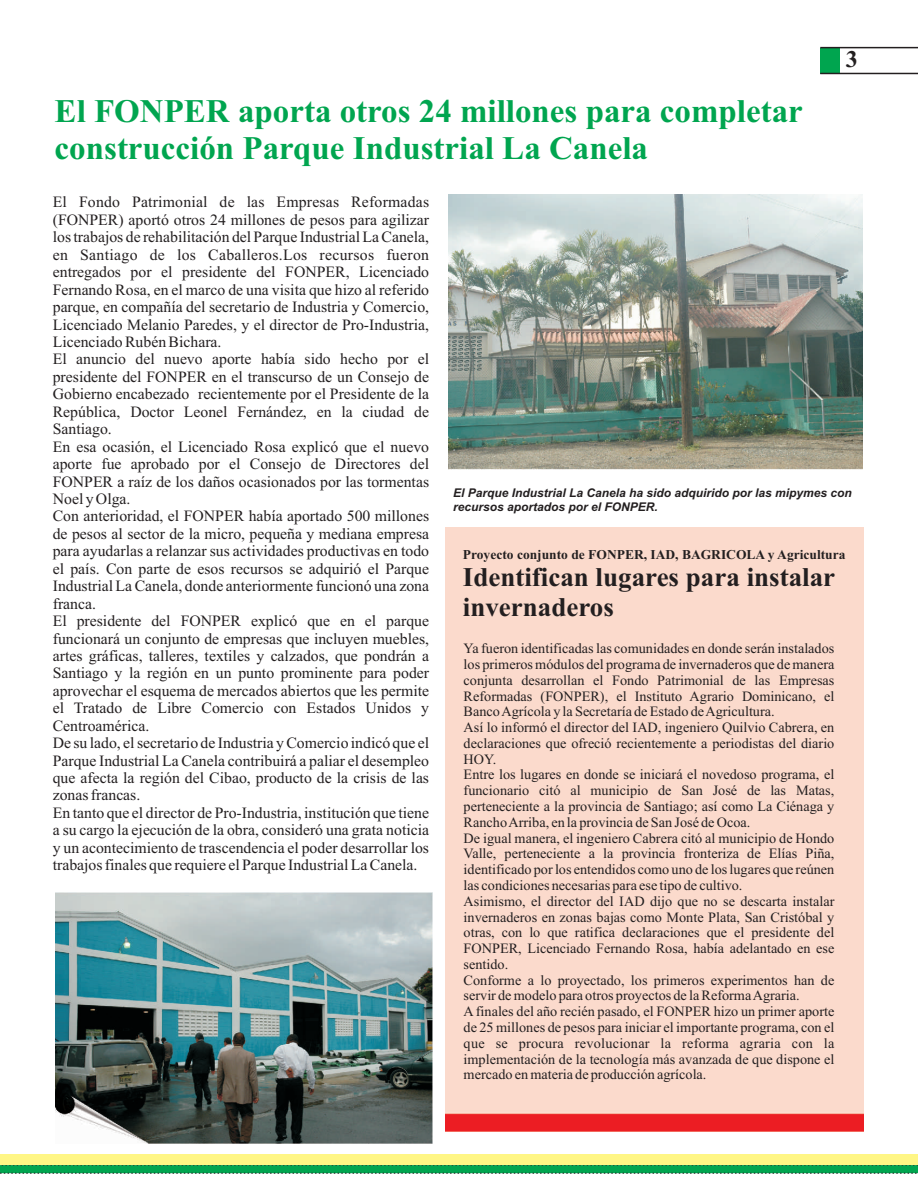
<style>
.page{position:relative;width:918px;height:1188px;background:#fff}
.page>*{position:absolute;margin:0;border:0;box-sizing:border-box;transform-origin:0 0}
.t1{font:700 33px/36.6px "Times New Roman";color:#00a54f}
.t2{font:700 27px/29.8px "Times New Roman";color:#231f20}
.t3{font:700 24px "Times New Roman";color:#231f20}
.t4{font:15.75px/17.4px "Times New Roman";color:#231f20}
.t5{font:14.25px/15.8px "Times New Roman";color:#231f20}
.t6{font:700 13.5px "Times New Roman";color:#231f20}
.t7{font:italic 700 12px/13.4px "Arial";color:#231f20}
</style>
<div class="page">
<div style="left:446px;top:527px;width:417px;height:605px;background:#fbdacc"></div>
<div style="left:821px;top:48px;width:19px;height:25px;background:#00a54f"></div>
<hr style="left:820px;top:47px;width:98px;height:1px;background:#231f20">
<svg style="left:0;top:1165px;width:918px;height:9px;background:#14a158"></svg>
<div style="left:0;top:1154px;width:918px;height:11px;background:#fff685"></div>
<hr style="left:820px;top:73px;width:98px;height:1px;background:#231f20">
<img style="left:448px;top:194px;width:415px;height:276px">
<img style="left:55px;top:892px;width:377px;height:251px">
<h3 class="t3" style="left:846px;top:51px;width:13px">3</h3>
<h1 class="t1" style="left:55px;top:96px;width:750px">El FONPER aporta otros 24 millones para completar construcción Parque Industrial La Canela</h1>
<p class="t4" style="left:53px;top:195px;width:378px">El Fondo Patrimonial de las Empresas Reformadas (FONPER) aportó otros 24 millones de pesos para agilizar los trabajos de rehabilitación del Parque Industrial La Canela, en Santiago de los Caballeros.Los recursos fueron entregados por el presidente del FONPER, Licenciado Fernando Rosa, en el marco de una visita que hizo al referido parque, en compañía del secretario de Industria y Comercio, Licenciado Melanio Paredes, y el director de Pro-Industria, Licenciado Rubén Bichara.<br>El anuncio del nuevo aporte había sido hecho por el presidente del FONPER en el transcurso de un Consejo de Gobierno encabezado recientemente por el Presidente de la República, Doctor Leonel Fernández, en la ciudad de Santiago.<br>En esa ocasión, el Licenciado Rosa explicó que el nuevo aporte fue aprobado por el Consejo de Directores del FONPER a raíz de los daños ocasionados por las tormentas Noel y Olga.<br>Con anterioridad, el FONPER había aportado 500 millones de pesos al sector de la micro, pequeña y mediana empresa para ayudarlas a relanzar sus actividades productivas en todo el país. Con parte de esos recursos se adquirió el Parque Industrial La Canela, donde anteriormente funcionó una zona franca.<br>El presidente del FONPER explicó que en el parque funcionará un conjunto de empresas que incluyen muebles, artes gráficas, talleres, textiles y calzados, que pondrán a Santiago y la región en un punto prominente para poder aprovechar el esquema de mercados abiertos que les permite el Tratado de Libre Comercio con Estados Unidos y Centroamérica.<br>De su lado, el secretario de Industria y Comercio indicó que el Parque Industrial La Canela contribuirá a paliar el desempleo que afecta la región del Cibao, producto de la crisis de las zonas francas.<br>En tanto que el director de Pro-Industria, institución que tiene a su cargo la ejecución de la obra, consideró una grata noticia y un acontecimiento de trascendencia el poder desarrollar los trabajos finales que requiere el Parque Industrial La Canela.</p>
<p class="t7" style="left:453px;top:488px;width:400px">El Parque Industrial La Canela ha sido adquirido por las mipymes con recursos aportados por el FONPER.</p>
<p class="t6" style="left:463px;top:550px;width:384px">Proyecto conjunto de FONPER, IAD, BAGRICOLA y Agricultura</p>
<h2 class="t2" style="left:463px;top:565px;width:374px">Identifican lugares para instalar invernaderos</h2>
<p class="t5" style="left:464px;top:642px;width:372px">Ya fueron identificadas las comunidades en donde serán instalados los primeros módulos del programa de invernaderos que de manera conjunta desarrollan el Fondo Patrimonial de las Empresas Reformadas (FONPER), el Instituto Agrario Dominicano, el Banco Agrícola y la Secretaría de Estado de Agricultura.<br>Así lo informó el director del IAD, ingeniero Quilvio Cabrera, en declaraciones que ofreció recientemente a periodistas del diario HOY.<br>Entre los lugares en donde se iniciará el novedoso programa, el funcionario citó al municipio de San José de las Matas, perteneciente a la provincia de Santiago; así como La Ciénaga y Rancho Arriba, en la provincia de San José de Ocoa.<br>De igual manera, el ingeniero Cabrera citó al municipio de Hondo Valle, perteneciente a la provincia fronteriza de Elías Piña, identificado por los entendidos como uno de los lugares que reúnen las condiciones necesarias para ese tipo de cultivo.<br>Asimismo, el director del IAD dijo que no se descarta instalar invernaderos en zonas bajas como Monte Plata, San Cristóbal y otras, con lo que ratifica declaraciones que el presidente del FONPER, Licenciado Fernando Rosa, había adelantado en ese sentido.<br>Conforme a lo proyectado, los primeros experimentos han de servir de modelo para otros proyectos de la Reforma Agraria.<br>Afinales del año recién pasado, el FONPER hizo un primer aporte de 25 millones de pesos para iniciar el importante programa, con el que se procura revolucionar la reforma agraria con la implementación de la tecnología más avanzada de que dispone el mercado en materia de producción agrícola.</p>
</div>
